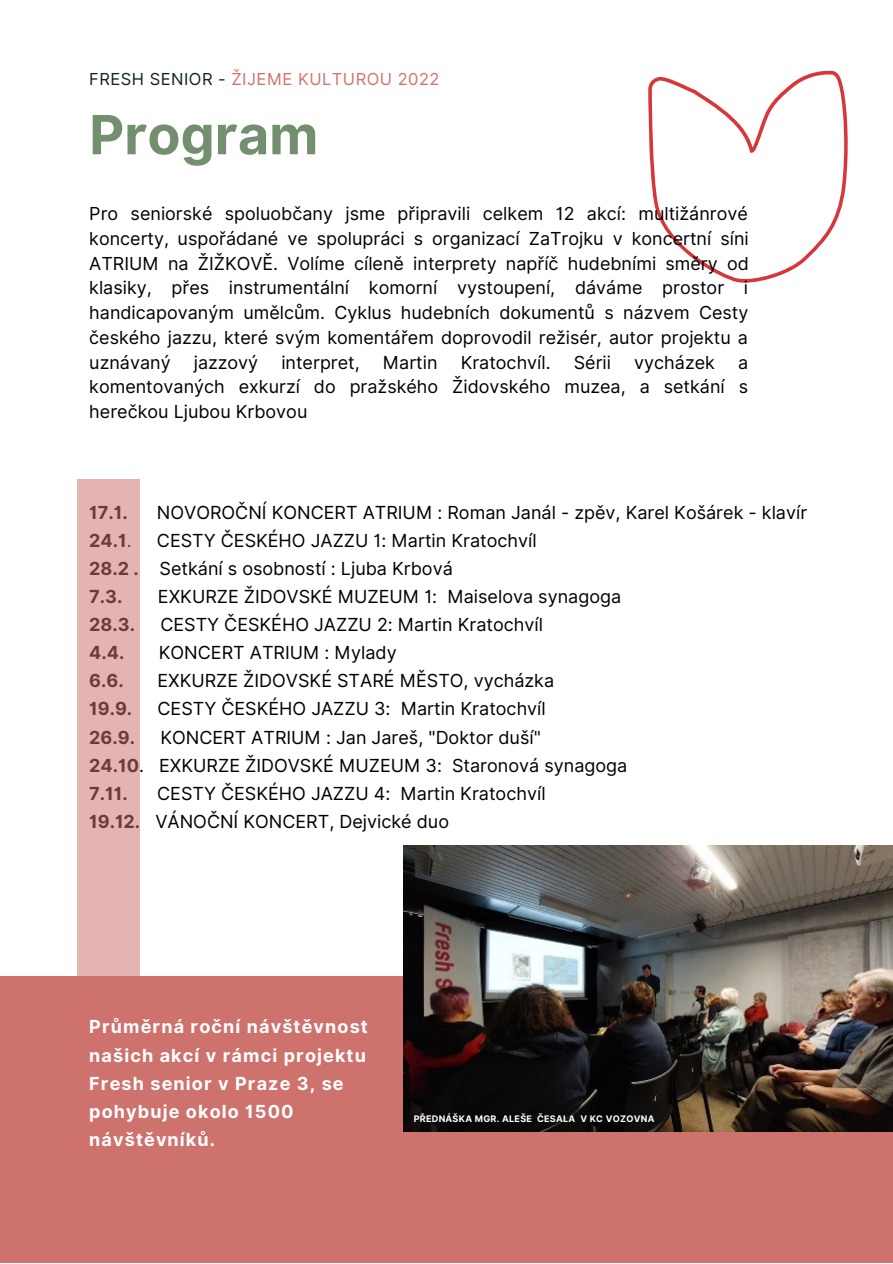
<style>
.page{position:relative;width:893px;height:1264px;background:#fff}
.page>*{position:absolute;margin:0;border:0;box-sizing:border-box;transform-origin:0 0}
.t1{font:700 54px "Inter";color:#748f6f}
.t2{font:18px/24.8px "Inter";color:#000;text-align:justify}
.t3{font:700 18px/28px "Inter";letter-spacing:.065em;color:#fff}
.t4{font:700 18px "Inter";color:#000}
.t5{font:16.5px "Inter";letter-spacing:.03em;color:#ce726d}
.t6{font:700 9px "Inter";letter-spacing:.03em;color:#fff}
.s1{color:#102226}
.s2{font-weight:400}
.s3{font-weight:700}
</style>
<div class="page">
<div style="left:0;top:976px;width:892px;height:286px;background:#ce726d"></div>
<div style="left:77px;top:480px;width:63px;height:496px;background:#e5b4b2"></div>
<img style="left:403px;top:845px;width:489px;height:286px">
<svg style="left:648px;top:70px;width:200px;height:213px"></svg>
<p class="t5" style="left:89px;top:69px;width:352px"><span class="s1">FRESH SENIOR -</span> ŽIJEME KULTUROU 2022</p>
<p class="t1" style="left:89px;top:102px;width:230px">Program</p>
<p class="t2" style="left:89px;top:201px;width:661px">Pro seniorské spoluobčany jsme připravili celkem 12 akcí: multižánrové koncerty, uspořádané ve spolupráci s organizací ZaTrojku v koncertní síni ATRIUM na ŽIŽKOVĚ. Volíme cíleně interprety napříč hudebními směry od klasiky, přes instrumentální komorní vystoupení, dáváme prostor i handicapovaným umělcům. Cyklus hudebních dokumentů s názvem Cesty českého jazzu, které svým komentářem doprovodil režisér, autor projektu a uznávaný</p>
<p class="t2" style="left:194px;top:350px;width:60px">jazzový</p>
<p class="t2" style="left:281px;top:350px;width:80px">interpret,</p>
<p class="t2" style="left:383px;top:350px;width:56px">Martin</p>
<p class="t2" style="left:460px;top:350px;width:92px">Kratochvíl.</p>
<p class="t2" style="left:573px;top:350px;width:39px">Sérii</p>
<p class="t2" style="left:634px;top:350px;width:82px">vycházek</p>
<p class="t2" style="left:89px;top:350px;width:660px;text-indent:648px">a komentovaných exkurzí do pražského Židovského muzea, a setkání s herečkou Ljubou Krbovou</p>
<p class="t4" style="left:89px;top:501px;width:40px">17.1.</p>
<p class="t2" style="left:157px;top:499px;width:651px">NOVOROČNÍ KONCERT ATRIUM : Roman Janál - zpěv, Karel Košárek - klavír</p>
<p class="t4" style="left:89px;top:529px;width:44px">24.1<span class="s2">.</span></p>
<p class="t2" style="left:157px;top:528px;width:381px">CESTY ČESKÉHO JAZZU 1: Martin Kratochvíl</p>
<p class="t2" style="left:89px;top:556px;width:365px"><span class="s3">28.2 .</span> Setkání s osobností : Ljuba Krbová</p>
<p class="t4" style="left:89px;top:585px;width:35px">7.3.</p>
<p class="t2" style="left:158px;top:584px;width:464px">EXKURZE ŽIDOVSKÉ MUZEUM 1: Maiselova synagoga</p>
<p class="t4" style="left:89px;top:614px;width:47px">28.3.</p>
<p class="t2" style="left:160px;top:612px;width:384px">CESTY ČESKÉHO JAZZU 2: Martin Kratochvíl</p>
<p class="t4" style="left:89px;top:642px;width:37px">4.4.</p>
<p class="t2" style="left:159px;top:640px;width:239px">KONCERT ATRIUM : Mylady</p>
<p class="t4" style="left:89px;top:670px;width:36px">6.6.</p>
<p class="t2" style="left:157px;top:668px;width:398px">EXKURZE ŽIDOVSKÉ STARÉ MĚSTO, vycházka</p>
<p class="t4" style="left:89px;top:698px;width:44px">19.9.</p>
<p class="t2" style="left:157px;top:696px;width:390px">CESTY ČESKÉHO JAZZU 3: Martin Kratochvíl</p>
<p class="t4" style="left:89px;top:726px;width:47px">26.9.</p>
<p class="t2" style="left:160px;top:724px;width:382px">KONCERT ATRIUM : Jan Jareš, "Doktor duší"</p>
<p class="t2" style="left:89px;top:752px;width:539px"><span class="s3">24.10</span>. EXKURZE ŽIDOVSKÉ MUZEUM 3: Staronová synagoga</p>
<p class="t4" style="left:89px;top:782px;width:40px">7.11.</p>
<p class="t2" style="left:157px;top:780px;width:390px">CESTY ČESKÉHO JAZZU 4: Martin Kratochvíl</p>
<p class="t2" style="left:89px;top:809px;width:361px"><span class="s3">19.12.</span> VÁNOČNÍ KONCERT, Dejvické duo</p>
<p class="t3" style="left:89px;top:1012px;width:280px">Průměrná roční návštěvnost našich akcí v rámci projektu<br>Fresh senior v Praze 3, se pohybuje okolo 1500 návštěvníků.</p>
<p class="t6" style="left:413px;top:1113px;width:242px">PŘEDNÁŠKA MGR. ALEŠE ČESALA V KC VOZOVNA</p>
</div>
